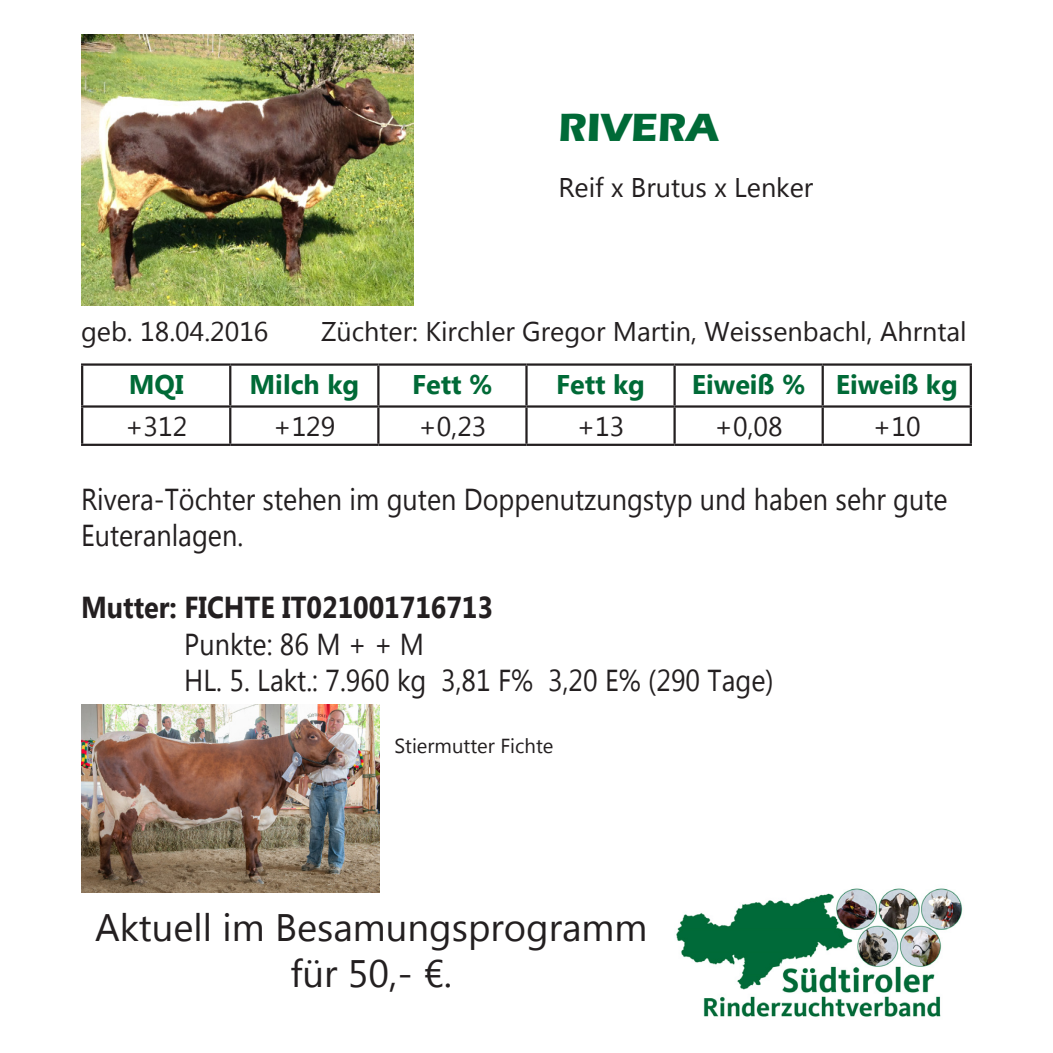
<style>
.page{position:relative;width:1053px;height:1053px;background:#fff}
.page>*{position:absolute;margin:0;border:0;box-sizing:border-box;transform-origin:0 0}
.t1{font:700 40.5px "Eras ITC";color:#006a37}
.t2{font:38.25px/45.9px "Microsoft New Tai Lue";color:#231f20;text-align:center}
.t3{font:30.15px/36.2px "Microsoft New Tai Lue";color:#231f20;scale:.89 1}
.t4{font:700 30.15px "Microsoft New Tai Lue";color:#231f20;scale:.89 1}
.t5{font:27px "Microsoft New Tai Lue";color:#231f20}
.t6{font:700 27px "Microsoft New Tai Lue";color:#006a37}
.t7{font:20.25px "Microsoft New Tai Lue";color:#231f20}
</style>
<div class="page">
<img style="left:676px;top:888px;width:287px;height:129px">
<hr style="left:81px;top:363px;width:149px;height:2px;background:#231f20">
<hr style="left:81px;top:365px;width:2px;height:40px;background:#231f20">
<hr style="left:230px;top:363px;width:148px;height:2px;background:#231f20">
<hr style="left:229px;top:365px;width:2px;height:40px;background:#231f20">
<hr style="left:378px;top:363px;width:148px;height:2px;background:#231f20">
<hr style="left:377px;top:365px;width:2px;height:40px;background:#231f20">
<hr style="left:526px;top:363px;width:148px;height:2px;background:#231f20">
<hr style="left:525px;top:365px;width:2px;height:40px;background:#231f20">
<hr style="left:674px;top:363px;width:148px;height:2px;background:#231f20">
<hr style="left:673px;top:365px;width:2px;height:40px;background:#231f20">
<hr style="left:822px;top:363px;width:149px;height:2px;background:#231f20">
<hr style="left:821px;top:365px;width:2px;height:40px;background:#231f20">
<hr style="left:969px;top:365px;width:2px;height:40px;background:#231f20">
<hr style="left:81px;top:405px;width:149px;height:2px;background:#231f20">
<hr style="left:81px;top:407px;width:2px;height:36px;background:#231f20">
<hr style="left:230px;top:405px;width:148px;height:2px;background:#231f20">
<hr style="left:229px;top:407px;width:2px;height:36px;background:#231f20">
<hr style="left:378px;top:405px;width:148px;height:2px;background:#231f20">
<hr style="left:377px;top:407px;width:2px;height:36px;background:#231f20">
<hr style="left:526px;top:405px;width:148px;height:2px;background:#231f20">
<hr style="left:525px;top:407px;width:2px;height:36px;background:#231f20">
<hr style="left:674px;top:405px;width:148px;height:2px;background:#231f20">
<hr style="left:673px;top:407px;width:2px;height:36px;background:#231f20">
<hr style="left:822px;top:405px;width:149px;height:2px;background:#231f20">
<hr style="left:821px;top:407px;width:2px;height:36px;background:#231f20">
<hr style="left:969px;top:407px;width:2px;height:36px;background:#231f20">
<hr style="left:81px;top:443px;width:149px;height:3px;background:#231f20">
<hr style="left:230px;top:443px;width:148px;height:3px;background:#231f20">
<hr style="left:378px;top:443px;width:148px;height:3px;background:#231f20">
<hr style="left:526px;top:443px;width:148px;height:3px;background:#231f20">
<hr style="left:674px;top:443px;width:148px;height:3px;background:#231f20">
<hr style="left:822px;top:443px;width:149px;height:3px;background:#231f20">
<img style="left:81px;top:34px;width:332px;height:272px">
<img style="left:81px;top:704px;width:298px;height:188px">
<p class="t1" style="left:558px;top:104px;width:162px">RIVERA</p>
<p class="t5" style="left:558px;top:172px;width:256px">Reif x Brutus x Lenker</p>
<p class="t5" style="left:81px;top:316px;width:189px">geb. 18.04.2016</p>
<p class="t5" style="left:321px;top:316px;width:647px">Züchter: Kirchler Gregor Martin, Weissenbachl, Ahrntal</p>
<p class="t6" style="left:129px;top:369px;width:56px">MQI</p>
<p class="t6" style="left:249px;top:369px;width:111px">Milch kg</p>
<p class="t6" style="left:412px;top:369px;width:82px">Fett %</p>
<p class="t6" style="left:556px;top:369px;width:90px">Fett kg</p>
<p class="t6" style="left:691px;top:369px;width:115px">Eiweiß %</p>
<p class="t6" style="left:835px;top:369px;width:124px">Eiweiß kg</p>
<p class="t5" style="left:125px;top:411px;width:64px">+312</p>
<p class="t5" style="left:273px;top:411px;width:64px">+129</p>
<p class="t5" style="left:418px;top:411px;width:69px">+0,23</p>
<p class="t5" style="left:576px;top:411px;width:49px">+13</p>
<p class="t5" style="left:714px;top:411px;width:69px">+0,08</p>
<p class="t5" style="left:872px;top:411px;width:49px">+10</p>
<p class="t3" style="left:81px;top:483px;width:975px">Rivera-Töchter stehen im guten Doppenutzungstyp und haben sehr gute<br>Euteranlagen.</p>
<p class="t4" style="left:81px;top:590px;width:464px">Mutter: FICHTE IT021001716713</p>
<p class="t3" style="left:184px;top:628px;width:271px">Punkte: 86 M + + M</p>
<p class="t3" style="left:184px;top:664px;width:663px">HL. 5. Lakt.: 7.960 kg 3,81 F% 3,20 E% (290 Tage)</p>
<p class="t7" style="left:394px;top:734px;width:161px">Stiermutter Fichte</p>
<p class="t2" style="left:95px;top:907px;width:553px">Aktuell im Besamungsprogramm für 50,- €.</p>
</div>
